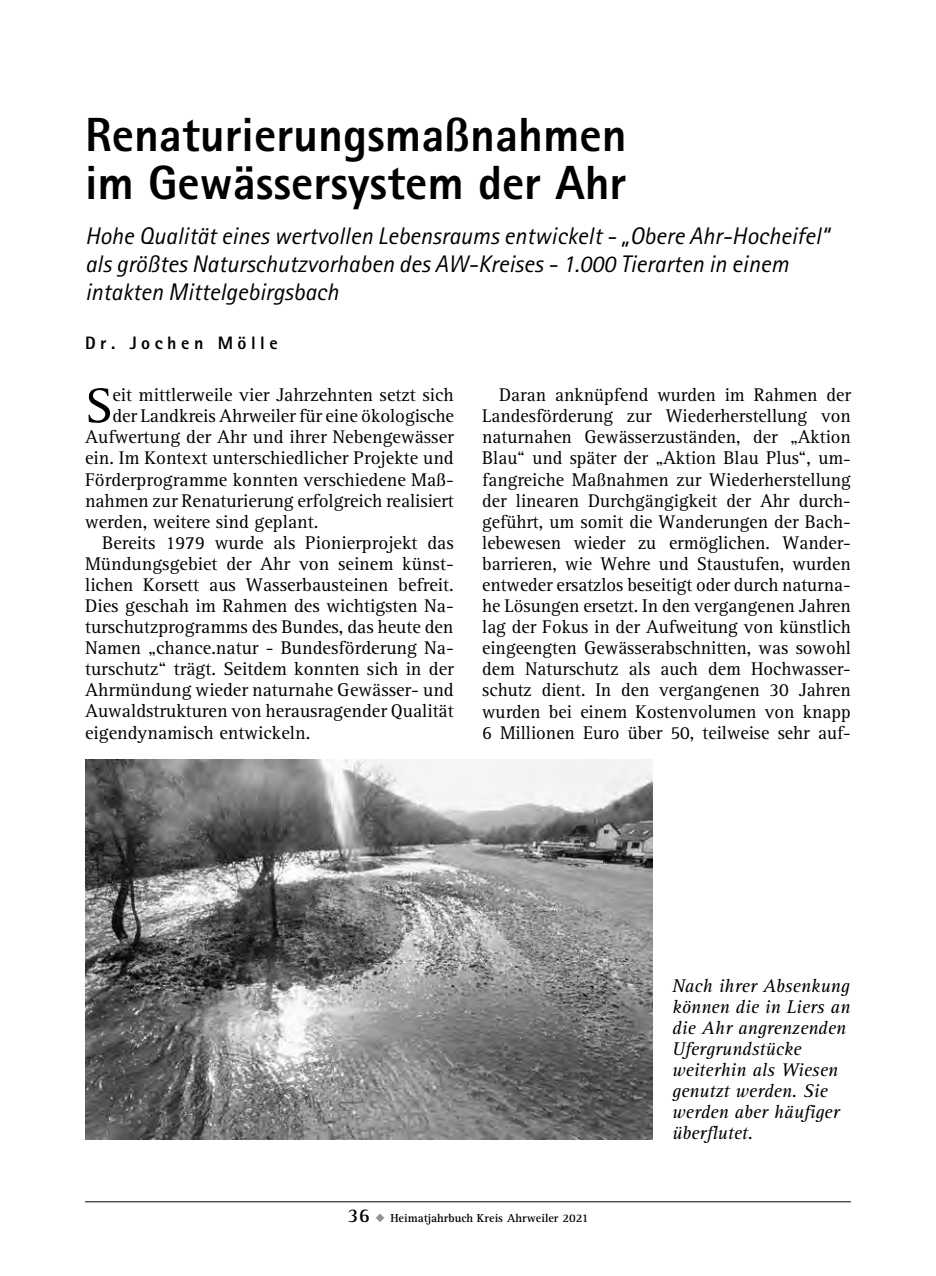
<style>
.page{position:relative;width:936px;height:1276px;background:#fff}
.page>*{position:absolute;margin:0;border:0;box-sizing:border-box;transform-origin:0 0}
.t1{font:50.6px "AT Rotis Serif";color:#000}
.t2{font:800 48px/48px "Rotis Sans Serif";color:#000}
.t3{font:italic 24px/28px "Rotis Sans Serif";color:#000}
.t4{font:19px/21px "AT Rotis Serif";color:#000;text-align:justify}
.t5{font:italic 19px/21px "AT Rotis Serif";color:#000}
.t6{font:800 18px "Rotis Sans Serif";letter-spacing:.25em;color:#000}
.t7{font:700 12px "AT Rotis Serif";color:#000}
.s1{font-size:20px}
.s2{color:#939393}
</style>
<div class="page">
<hr style="left:85px;top:1201px;width:765px;height:1px;background:#000">
<img style="left:85px;top:759px;width:567px;height:380px">
<h2 class="t2" style="left:85px;top:110px;width:543px">Renaturierungsmaßnahmen im Gewässersystem der Ahr</h2>
<p class="t3" style="left:85px;top:222px;width:745px">Hohe Qualität eines wertvollen Lebensraums entwickelt - „Obere Ahr-Hocheifel“ als größtes Naturschutzvorhaben des AW-Kreises - 1.000 Tierarten in einem intakten Mittelgebirgsbach</p>
<p class="t6" style="left:85px;top:332px;width:194px">Dr. Jochen Mölle</p>
<h1 class="t1" style="left:85px;top:377px;width:29px">S</h1>
<p class="t4" style="left:112px;top:385px;width:343px">eit mittlerweile vier Jahrzehnten setzt sich</p>
<p class="t4" style="left:482px;top:385px;width:370px;text-indent:17px">Daran anknüpfend wurden im Rahmen der Landesförderung zur Wiederherstellung von naturnahen Gewässerzuständen, der „Aktion Blau“ und später der „Aktion Blau Plus“, um&shy;fangreiche Maßnahmen zur Wiederherstellung der linearen Durchgängigkeit der Ahr durch&shy;geführt, um somit die Wanderungen der Bach&shy;lebewesen wieder zu ermöglichen. Wander&shy;barrieren, wie Wehre und Staustufen, wurden entweder ersatzlos beseitigt oder durch naturna&shy;he Lösungen ersetzt. In den vergangenen Jahren lag der Fokus in der Aufweitung von künstlich eingeengten Gewässerabschnitten, was sowohl dem Naturschutz als auch dem Hochwasser&shy;schutz dient. In den vergangenen 30 Jahren wurden bei einem Kostenvolumen von knapp 6 Millionen Euro über 50, teilweise sehr auf-</p>
<p class="t4" style="left:112px;top:406px;width:343px">der Landkreis Ahrweiler für eine ökologische</p>
<p class="t4" style="left:85px;top:427px;width:370px">Aufwertung der Ahr und ihrer Nebengewässer</p>
<p class="t4" style="left:85px;top:448px;width:370px">ein. Im Kontext unterschiedlicher Projekte und</p>
<p class="t4" style="left:85px;top:469px;width:370px">Förderprogramme konnten verschiedene Maß-</p>
<p class="t4" style="left:85px;top:490px;width:370px">nahmen zur Renaturierung erfolgreich realisiert</p>
<p class="t4" style="left:85px;top:511px;width:235px">werden, weitere sind geplant.</p>
<p class="t4" style="left:102px;top:532px;width:353px">Bereits 1979 wurde als Pionierprojekt das</p>
<p class="t4" style="left:85px;top:553px;width:370px">Mündungsgebiet der Ahr von seinem künst-</p>
<p class="t4" style="left:85px;top:575px;width:370px">lichen Korsett aus Wasserbausteinen befreit.</p>
<p class="t4" style="left:85px;top:596px;width:370px">Dies geschah im Rahmen des wichtigsten Na-</p>
<p class="t4" style="left:85px;top:617px;width:370px">turschutzprogramms des Bundes, das heute den</p>
<p class="t4" style="left:85px;top:638px;width:370px">Namen „chance.natur - Bundesförderung Na-</p>
<p class="t4" style="left:85px;top:659px;width:370px">turschutz“ trägt. Seitdem konnten sich in der</p>
<p class="t4" style="left:85px;top:680px;width:370px">Ahrmündung wieder naturnahe Gewässer- und</p>
<p class="t4" style="left:85px;top:701px;width:370px">Auwaldstrukturen von herausragender Qualität</p>
<p class="t4" style="left:85px;top:722px;width:227px">eigendynamisch entwickeln.</p>
<p class="t7" style="left:347px;top:1210px;width:242px"><span class="s1">36</span> <span class="s2">◆</span> Heimatjahrbuch Kreis Ahrweiler 2021</p>
<p class="t5" style="left:672px;top:975px;width:180px">Nach ihrer Absenkung können die in Liers an die Ahr angrenzenden<br>Ufergrundstücke weiterhin als Wiesen genutzt werden. Sie werden aber häufiger überflutet.</p>
</div>
